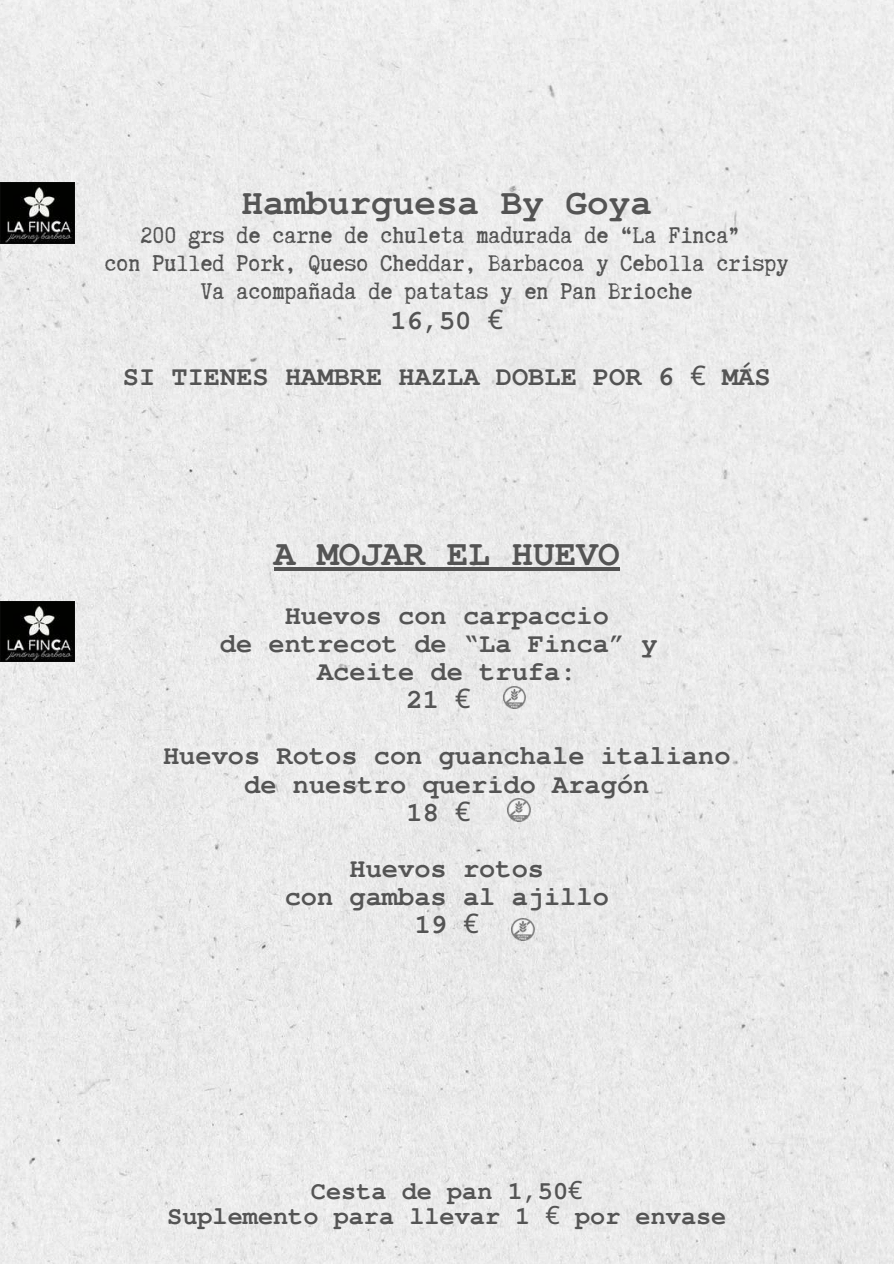
<style>
.page{position:relative;width:894px;height:1264px;background:#fff}
.page>*{position:absolute;margin:0;border:0;box-sizing:border-box;transform-origin:0 0}
.t1{font:700 36px "Tlwg Typewriter";color:#545454}
.t2{font:700 27px/28.2px "Tlwg Typewriter";color:#545454;text-align:center}
.t3{font:27px/28.2px "Truetypewriter Polygl OTT";color:#545454;text-align:center}
.t4{font:700 25.2px/25.2px "Tlwg Typewriter";color:#545454;text-align:center}
.s1{font-family:"Noto Sans";font-weight:400}
</style>
<div class="page">
<div style="left:0;top:0;width:893px;height:1263px;background:#ebebeb"></div>
<hr style="left:274px;top:567px;width:345px;height:3px;background:#545454">
<img style="left:507px;top:798px;width:23px;height:23px">
<img style="left:511px;top:918px;width:23px;height:22px">
<img style="left:0;top:183px;width:74px;height:61px">
<img style="left:0;top:601px;width:74px;height:61px">
<img style="left:503px;top:686px;width:22px;height:23px">
<h1 class="t1" style="left:241px;top:180px;width:412px">Hamburguesa By Goya</h1>
<p class="t3" style="left:105px;top:221px;width:685px">200 grs de carne de chuleta madurada de “La Finca”<br>con Pulled Pork, Queso Cheddar, Barbacoa y Cebolla crispy<br>Va acompañada de patatas y en Pan Brioche</p>
<p class="t2" style="left:123px;top:293px;width:649px;line-height:56.2px">16,50 <span class="s1">€<br></span>SI TIENES HAMBRE HAZLA DOBLE POR 6 <span class="s1">€</span> MÁS</p>
<h1 class="t1" style="left:274px;top:531px;width:347px">A MOJAR EL HUEVO</h1>
<p class="t2" style="left:284px;top:602px;width:325px">Huevos con carpaccio</p>
<p class="t2" style="left:220px;top:630px;width:439px">de entrecot de “La Finca” y</p>
<p class="t2" style="left:317px;top:658px;width:261px">Aceite de trufa:</p>
<p class="t2" style="left:406px;top:686px;width:66px">21 <span class="s1">€</span></p>
<p class="t2" style="left:163px;top:742px;width:568px">Huevos Rotos con guanchale italiano</p>
<p class="t2" style="left:244px;top:770px;width:406px">de nuestro querido Aragón</p>
<p class="t2" style="left:406px;top:798px;width:66px">18 <span class="s1">€</span></p>
<p class="t2" style="left:284px;top:855px;width:325px">Huevos rotos<br>con gambas al ajillo<br>19 <span class="s1">€</span></p>
<p class="t4" style="left:167px;top:1178px;width:560px">Cesta de pan 1,50<span class="s1">€<br></span>Suplemento para llevar 1 <span class="s1">€</span> por envase</p>
</div>
